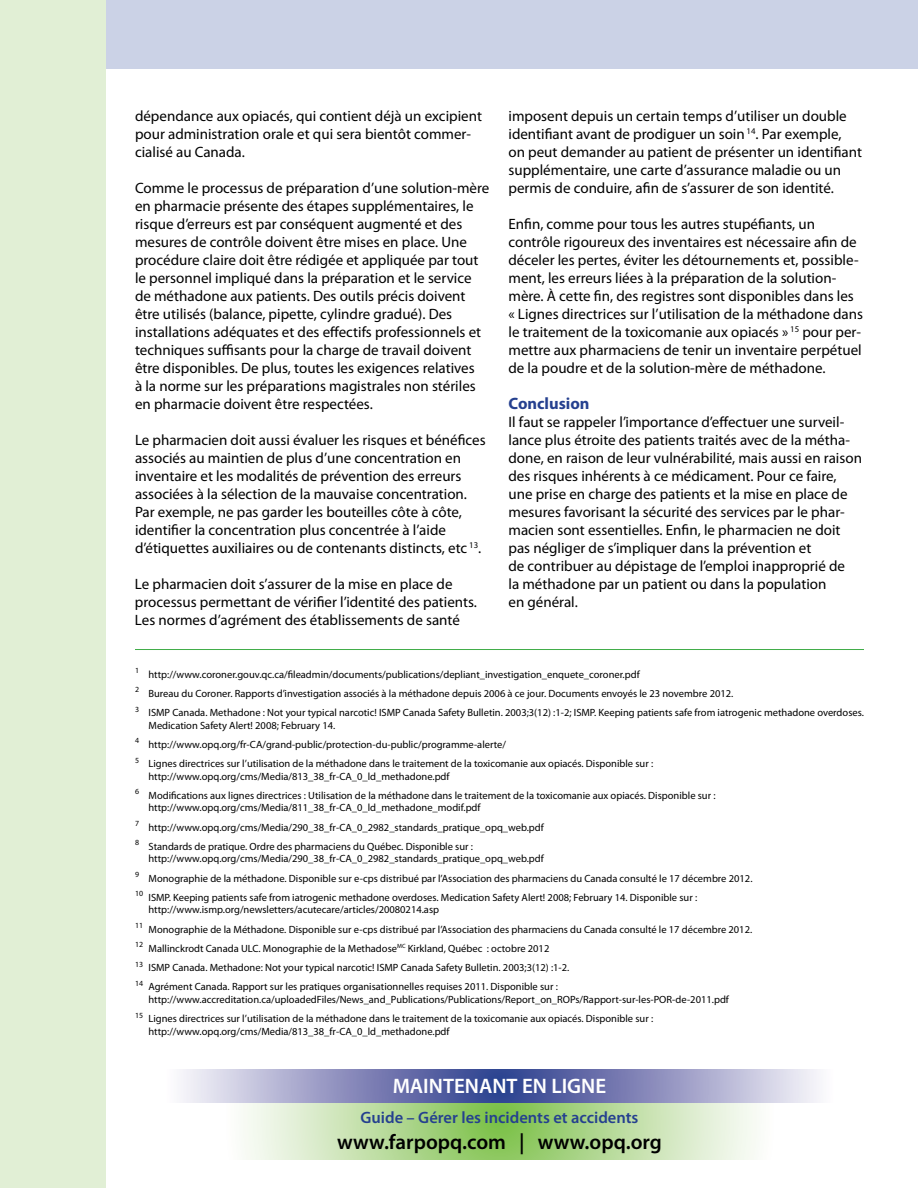
<style>
.page{position:relative;width:918px;height:1188px;background:#fff}
.page>*{position:absolute;margin:0;border:0;box-sizing:border-box;transform-origin:0 0}
.t1{font:600 21px "Myriad Pro";color:#000}
.t2{font:600 21px "Myriad Pro";color:#fff}
.t3{font:600 16.5px "Myriad Pro";color:#25408f}
.t4{font:700 16.5px "Myriad Pro";color:#25408f}
.t5{font:15px/18px "Myriad Pro";color:#000}
.t6{font:10.5px/19.2px "Myriad Pro";color:#000}
</style>
<div class="page">
<div style="left:0;top:0;width:918px;height:68px;background:#cbd2e6"></div>
<div style="left:0;top:0;width:105px;height:1188px;background:#e1efd5"></div>
<svg style="left:182px;top:1102px;width:636px;height:58px"></svg>
<svg style="left:181px;top:1069px;width:638px;height:33px;background:#8f94c0"></svg>
<hr style="left:135px;top:649px;width:729px;height:1px;background:#41ad49">
<p class="t5" style="left:135px;top:107px;width:349px">dépendance aux opiacés, qui contient déjà un excipient pour administration orale et qui sera bientôt commer&shy;cialisé au Canada.</p>
<p class="t5" style="left:135px;top:179px;width:356px">Comme le processus de préparation d’une solution-mère en pharmacie présente des étapes supplémentaires, le risque d’erreurs est par conséquent augmenté et des mesures de contrôle doivent être mises en place. Une procédure claire doit être rédigée et appliquée par tout le personnel impliqué dans la préparation et le service de méthadone aux patients. Des outils précis doivent être utilisés (balance, pipette, cylindre gradué). Des installations adéquates et des effectifs professionnels et techniques suffisants pour la charge de travail doivent être disponibles. De plus, toutes les exigences relatives<br>à la norme sur les préparations magistrales non stériles en pharmacie doivent être respectées.</p>
<p class="t5" style="left:135px;top:431px;width:352px">Le pharmacien doit aussi évaluer les risques et bénéfices associés au maintien de plus d’une concentration en inventaire et les modalités de prévention des erreurs associées à la sélection de la mauvaise concentration.<br>Par exemple, ne pas garder les bouteilles côte à côte, identifier la concentration plus concentrée à l’aide d’étiquettes auxiliaires ou de contenants distincts, etc <sup>13</sup>.</p>
<p class="t5" style="left:135px;top:575px;width:344px">Le pharmacien doit s’assurer de la mise en place de processus permettant de vérifier l’identité des patients.<br>Les normes d’agrément des établissements de santé</p>
<p class="t5" style="left:508px;top:107px;width:355px">imposent depuis un certain temps d’utiliser un double identifiant avant de prodiguer un soin <sup>14</sup>. Par exemple,<br>on peut demander au patient de présenter un identifiant supplémentaire, une carte d’assurance maladie ou un permis de conduire, afin de s’assurer de son identité.</p>
<p class="t5" style="left:508px;top:215px;width:356px">Enfin, comme pour tous les autres stupéfiants, un contrôle rigoureux des inventaires est nécessaire afin de déceler les pertes, éviter les détournements et, possible&shy;ment, les erreurs liées à la préparation de la solution&shy;mère. À cette fin, des registres sont disponibles dans les « Lignes directrices sur l’utilisation de la méthadone dans le traitement de la toxicomanie aux opiacés » <sup>15</sup> pour per&shy;mettre aux pharmaciens de tenir un inventaire perpétuel de la poudre et de la solution-mère de méthadone.</p>
<p class="t4" style="left:509px;top:394px;width:83px">Conclusion</p>
<p class="t5" style="left:509px;top:413px;width:355px">Il faut se rappeler l’importance d’effectuer une surveil&shy;lance plus étroite des patients traités avec de la métha&shy;done, en raison de leur vulnérabilité, mais aussi en raison des risques inhérents à ce médicament. Pour ce faire, une prise en charge des patients et la mise en place de mesures favorisant la sécurité des services par le phar&shy;macien sont essentielles. Enfin, le pharmacien ne doit pas négliger de s’impliquer dans la prévention et<br>de contribuer au dépistage de l’emploi inapproprié de<br>la méthadone par un patient ou dans la population<br>en général.</p>
<p class="t6" style="left:135px;top:665px;width:730px"><sup>1</sup> http://www.coroner.gouv.qc.ca/fileadmin/documents/publications/depliant_investigation_enquete_coroner.pdf<br><sup>2</sup> Bureau du Coroner. Rapports d’investigation associés à la méthadone depuis 2006 à ce jour. Documents envoyés le 23 novembre 2012.<br><sup>3</sup> ISMP Canada. Methadone : Not your typical narcotic! ISMP Canada Safety Bulletin. 2003;3(12) :1-2; ISMP. Keeping patients safe from iatrogenic methadone overdoses.</p>
<p class="t6" style="left:135px;top:716px;width:520px;text-indent:13px">Medication Safety Alert! 2008; February 14.<br><sup>4</sup> http://www.opq.org/fr-CA/grand-public/protection-du-public/programme-alerte/<br><sup>5</sup> Lignes directrices sur l’utilisation de la méthadone dans le traitement de la toxicomanie aux opiacés. Disponible sur :</p>
<p class="t6" style="left:135px;top:767px;width:582px;text-indent:13px">http://www.opq.org/cms/Media/813_38_fr-CA_0_ld_methadone.pdf<br><sup>6</sup> Modifications aux lignes directrices : Utilisation de la méthadone dans le traitement de la toxicomanie aux opiacés. Disponible sur :</p>
<p class="t6" style="left:135px;top:799px;width:410px;text-indent:13px">http://www.opq.org/cms/Media/811_38_fr-CA_0_ld_methadone_modif.pdf<br><sup>7</sup> http://www.opq.org/cms/Media/290_38_fr-CA_0_2982_standards_pratique_opq_web.pdf<br><sup>8</sup> Standards de pratique. Ordre des pharmaciens du Québec. Disponible sur :</p>
<p class="t6" style="left:135px;top:850px;width:619px;text-indent:13px">http://www.opq.org/cms/Media/290_38_fr-CA_0_2982_standards_pratique_opq_web.pdf<br><sup>9</sup> Monographie de la méthadone. Disponible sur e-cps distribué par l’Association des pharmaciens du Canada consulté le 17 décembre 2012.<br><sup>10</sup> ISMP. Keeping patients safe from iatrogenic methadone overdoses. Medication Safety Alert! 2008; February 14. Disponible sur :</p>
<p class="t6" style="left:135px;top:901px;width:619px;text-indent:14px">http://www.ismp.org/newsletters/acutecare/articles/20080214.asp<br><sup>11</sup> Monographie de la Méthadone. Disponible sur e-cps distribué par l’Association des pharmaciens du Canada consulté le 17 décembre 2012.<br><sup>12</sup> Mallinckrodt Canada ULC. Monographie de la Methadose<sup>MC</sup> Kirkland, Québec : octobre 2012<br><sup>13</sup> ISMP Canada. Methadone: Not your typical narcotic! ISMP Canada Safety Bulletin. 2003;3(12) :1-2.<br><sup>14</sup> Agrément Canada. Rapport sur les pratiques organisationnelles requises 2011. Disponible sur :</p>
<p class="t6" style="left:135px;top:990px;width:596px;text-indent:14px">http://www.accreditation.ca/uploadedFiles/News_and_Publications/Publications/Report_on_ROPs/Rapport-sur-les-POR-de-2011.pdf<br><sup>15</sup> Lignes directrices sur l’utilisation de la méthadone dans le traitement de la toxicomanie aux opiacés. Disponible sur :</p>
<p class="t6" style="left:149px;top:1022px;width:303px">http://www.opq.org/cms/Media/813_38_fr-CA_0_ld_methadone.pdf</p>
<h1 class="t2" style="left:393px;top:1075px;width:215px">MAINTENANT EN LIGNE</h1>
<p class="t3" style="left:361px;top:1109px;width:279px">Guide – Gérer les incidents et accidents</p>
<h1 class="t1" style="left:337px;top:1130px;width:326px">www.farpopq.com | www.opq.org</h1>
</div>
